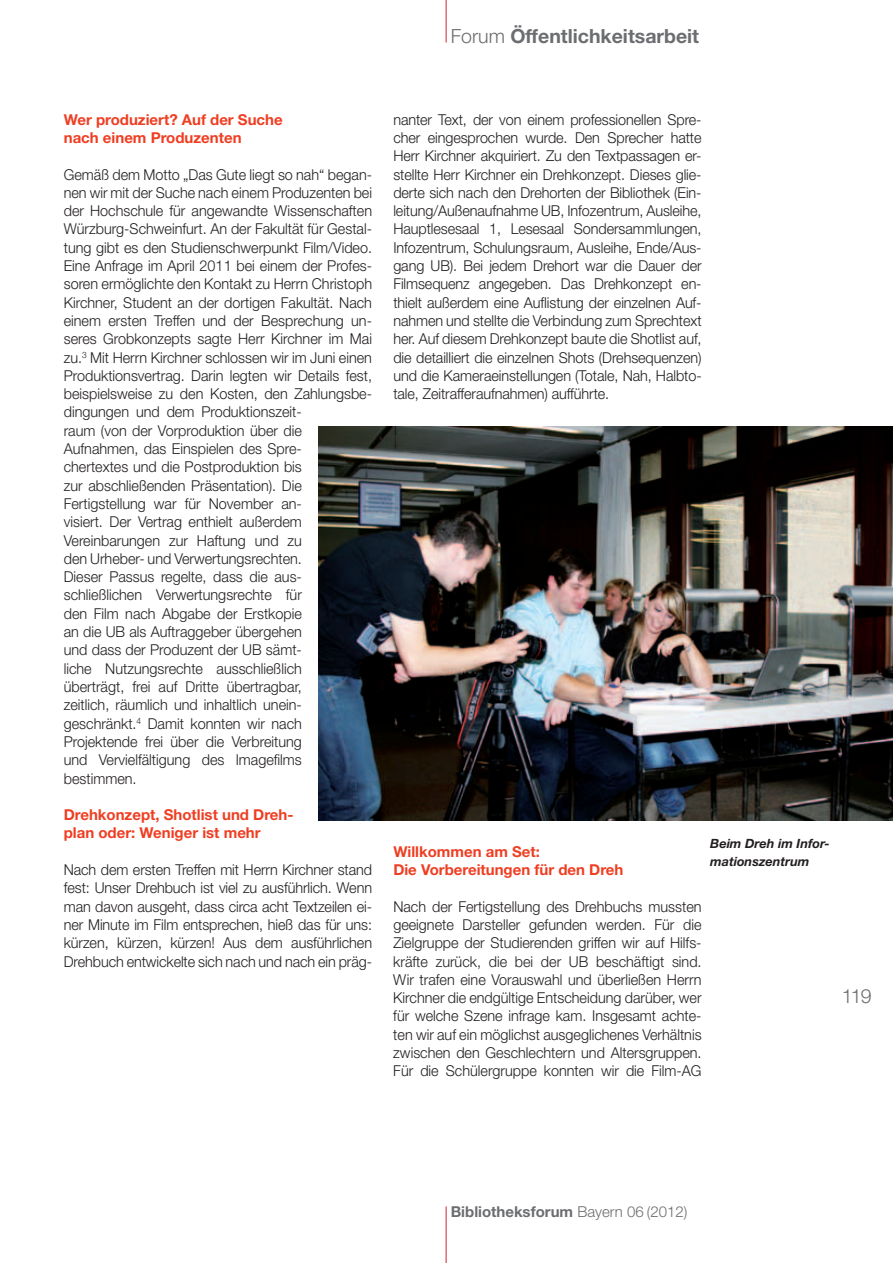
<style>
.page{position:relative;width:893px;height:1263px;background:#fff}
.page>*{position:absolute;margin:0;border:0;box-sizing:border-box;transform-origin:0 0}
.t1{font:700 19.5px "Helvetica Neue";color:#6c6d70}
.t2{font:300 19.5px "Helvetica Neue";color:#6c6d70}
.t3{font:300 15px/18.3px "Helvetica Neue";color:#231f20;text-align:justify;scale:.96 1}
.t4{font:700 15px/18.3px "Helvetica Neue";color:#ef3e22}
.t5{font:700 15px "Helvetica Neue";color:#6c6d70}
.t6{font:italic 700 12.75px/18.3px "Helvetica Neue";color:#231f20}
.s1{font-weight:300}
</style>
<div class="page">
<hr style="left:446px;top:0;width:1px;height:43px;background:#d1232a">
<hr style="left:446px;top:1206px;width:1px;height:57px;background:#d1232a">
<img style="left:319px;top:427px;width:574px;height:393px">
<h1 class="t1" style="left:451px;top:24px;width:250px"><span class="s1">Forum</span> Öffentlichkeitsarbeit</h1>
<p class="t4" style="left:64px;top:110px;width:220px">Wer produziert? Auf der Suche nach einem Produzenten</p>
<p class="t3" style="left:64px;top:165px;width:323px;text-align:left">Gemäß dem Motto „Das Gute liegt so nah“ began&shy;nen wir mit der Suche nach einem Produzenten bei der Hochschule für angewandte Wissenschaften Würzburg-Schweinfurt. An der Fakultät für Gestal&shy;tung gibt es den Studienschwerpunkt Film/Video.<br>Eine Anfrage im April 2011 bei einem der Profes&shy;soren ermöglichte den Kontakt zu Herrn Christoph Kirchner, Student an der dortigen Fakultät. Nach einem ersten Treffen und der Besprechung un&shy;seres Grobkonzepts sagte Herr Kirchner im Mai zu.<sup>3</sup> Mit Herrn Kirchner schlossen wir im Juni einen Produktionsvertrag. Darin legten wir Details fest, beispielsweise zu den Kosten, den Zahlungsbe&shy;dingungen und dem Produktionszeit-<br>raum (von der Vorproduktion über die Aufnahmen, das Einspielen des Spre-<br>chertextes und die Postproduktion bis<br>zur abschließenden Präsentation). Die Fertigstellung war für November an-<br>visiert. Der Vertrag enthielt außerdem Vereinbarungen zur Haftung und zu<br>den Urheber- und Verwertungsrechten.<br>Dieser Passus regelte, dass die aus&shy;schließlichen Verwertungsrechte für<br>den Film nach Abgabe der Erstkopie<br>an die UB als Auftraggeber übergehen<br>und dass der Produzent der UB sämt-<br>liche Nutzungsrechte ausschließlich<br>überträgt, frei auf Dritte übertragbar,<br>zeitlich, räumlich und inhaltlich unein&shy;geschränkt.<sup>4</sup> Damit konnten wir nach Projektende frei über die Verbreitung<br>und Vervielfältigung des Imagefilms bestimmen.</p>
<p class="t4" style="left:64px;top:805px;width:231px">Drehkonzept, Shotlist und Dreh&shy;plan oder: Weniger ist mehr</p>
<p class="t3" style="left:64px;top:860px;width:323px">Nach dem ersten Treffen mit Herrn Kirchner stand fest: Unser Drehbuch ist viel zu ausführlich. Wenn man davon ausgeht, dass circa acht Textzeilen ei&shy;ner Minute im Film entsprechen, hieß das für uns: kürzen, kürzen, kürzen! Aus dem ausführlichen Drehbuch entwickelte sich nach und nach ein präg-</p>
<p class="t3" style="left:393px;top:110px;width:323px">nanter Text, der von einem professionellen Spre&shy;cher eingesprochen wurde. Den Sprecher hatte Herr Kirchner akquiriert. Zu den Textpassagen er&shy;stellte Herr Kirchner ein Drehkonzept. Dieses glie&shy;derte sich nach den Drehorten der Bibliothek (Ein&shy;leitung/Außenaufnahme UB, Infozentrum, Ausleihe, Hauptlesesaal 1, Lesesaal Sondersammlungen, Infozentrum, Schulungsraum, Ausleihe, Ende/Aus&shy;gang UB). Bei jedem Drehort war die Dauer der Filmsequenz angegeben. Das Drehkonzept en&shy;thielt außerdem eine Auflistung der einzelnen Auf&shy;nahmen und stellte die Verbindung zum Sprechtext her. Auf diesem Drehkonzept baute die Shotlist auf, die detailliert die einzelnen Shots (Drehsequenzen) und die Kameraeinstellungen (Totale, Nah, Halbto&shy;tale, Zeitrafferaufnahmen) aufführte.</p>
<p class="t4" style="left:393px;top:842px;width:232px">Willkommen am Set:<br>Die Vorbereitungen für den Dreh</p>
<p class="t3" style="left:393px;top:897px;width:323px">Nach der Fertigstellung des Drehbuchs mussten geeignete Darsteller gefunden werden. Für die Zielgruppe der Studierenden griffen wir auf Hilfs&shy;kräfte zurück, die bei der UB beschäftigt sind.<br>Wir trafen eine Vorauswahl und überließen Herrn Kirchner die endgültige Entscheidung darüber, wer für welche Szene infrage kam. Insgesamt achte&shy;ten wir auf ein möglichst ausgeglichenes Verhältnis zwischen den Geschlechtern und Altersgruppen.<br>Für die Schülergruppe konnten wir die Film-AG</p>
<p class="t6" style="left:710px;top:833px;width:121px">Beim Dreh im Infor&shy;mationszentrum</p>
<h1 class="t2" style="left:842px;top:984px;width:31px">119</h1>
<p class="t5" style="left:451px;top:1202px;width:238px">Bibliotheksforum <span class="s1">Bayern 06 (2012)</span></p>
</div>
